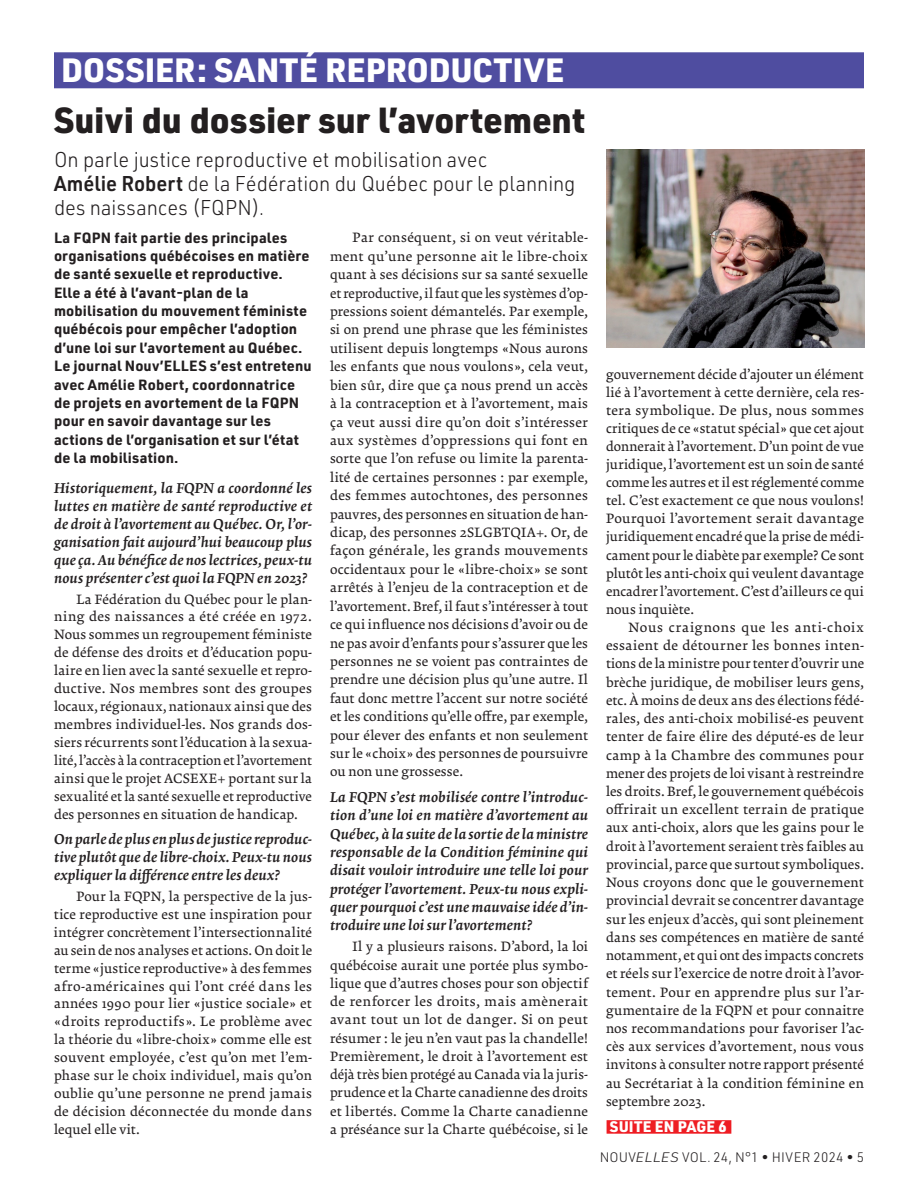
<style>
.page{position:relative;width:918px;height:1188px;background:#fff}
.page>*{position:absolute;margin:0;border:0;box-sizing:border-box;transform-origin:0 0}
.t1{font:900 35.55px "URWDIN";letter-spacing:-.005em;color:#231f20}
.t2{font:900 33px "URWDIN";letter-spacing:.01em;color:#fff}
.t3{font:300 21px/24.3px "URWDIN";color:#231f20;scale:.95 1}
.t4{font:900 15px "URWDIN";letter-spacing:.015em;color:#fff}
.t5{font:700 14.55px/18.5px "URWDIN";letter-spacing:.01em;color:#231f20}
.t6{font:italic 500 14.25px/18px "Krete";letter-spacing:.015em;color:#231f20;text-align:justify}
.t7{font:13.5px/18.3px "Krete";letter-spacing:.01em;color:#231f20;text-align:justify}
.t8{font:300 13.5px "URWDIN";letter-spacing:.02em;color:#231f20}
.s1{font-weight:600}
.s2{color:#ee1d23}
.s3{font-style:italic}
</style>
<div class="page">
<div style="left:54px;top:52px;width:810px;height:36px;background:#4f4da0"></div>
<div style="left:607px;top:1120px;width:124px;height:14px;background:#ee1d23"></div>
<img style="left:607px;top:149px;width:258px;height:198px">
<h2 class="t2" style="left:61px;top:47px;width:505px">DOSSIER: SANTÉ REPRODUCTIVE</h2>
<h1 class="t1" style="left:54px;top:96px;width:532px">Suivi du dossier sur l’avortement</h1>
<h3 class="t3" style="left:54px;top:147px;width:551px">On parle justice reproductive et mobilisation avec<br><span class="s1">Amélie Robert</span> de la Fédération du Québec pour le planning des naissances (FQPN).</h3>
<p class="t5" style="left:54px;top:227px;width:259px">La FQPN fait partie des principales organisations québécoises en matière de santé sexuelle et reproductive.<br>Elle a été à l’avant-plan de la mobilisation du mouvement féministe québécois pour empêcher l’adoption d’une loi sur l’avortement au Québec.<br>Le journal Nouv’ELLES s’est entretenu avec Amélie Robert, coordonnatrice de projets en avortement de la FQPN pour en savoir davantage sur les actions de l’organisation et sur l’état de la mobilisation.</p>
<p class="t6" style="left:54px;top:479px;width:260px">Historiquement, la FQPN a coordonné les luttes en matière de santé reproductive et de droit à l’avortement au Québec. Or, l’or&shy;ganisation fait aujourd’hui beaucoup plus que ça. Au bénéfice de nos lectrices, peux-tu nous présenter c’est quoi la FQPN en 2023?</p>
<p class="t7" style="left:54px;top:590px;width:260px;text-indent:22px">La Fédération du Québec pour le plan&shy;ning des naissances a été créée en 1972.<br>Nous sommes un regroupement féministe de défense des droits et d’éducation popu&shy;laire en lien avec la santé sexuelle et repro&shy;ductive. Nos membres sont des groupes locaux, régionaux, nationaux ainsi que des membres individuel-les. Nos grands dos&shy;siers récurrents sont l’éducation à la sexua&shy;lité, l’accès à la contraception et l’avortement ainsi que le projet ACSEXE+ portant sur la sexualité et la santé sexuelle et reproductive des personnes en situation de handicap.</p>
<p class="t6" style="left:54px;top:830px;width:260px">On parle de plus en plus de justice reproduc&shy;tive plutôt que de libre-choix. Peux-tu nous expliquer la différence entre les deux?</p>
<p class="t7" style="left:54px;top:887px;width:260px;text-indent:23px">Pour la FQPN, la perspective de la jus&shy;tice reproductive est une inspiration pour intégrer concrètement l’intersectionnalité au sein de nos analyses et actions. On doit le terme «justice reproductive» à des femmes afro-américaines qui l’ont créé dans les années 1990 pour lier «justice sociale» et «droits reproductifs». Le problème avec la théorie du «libre-choix» comme elle est souvent employée, c’est qu’on met l’em&shy;phase sur le choix individuel, mais qu’on oublie qu’une personne ne prend jamais de décision déconnectée du monde dans lequel elle vit.</p>
<p class="t7" style="left:330px;top:228px;width:260px;text-indent:22px">Par conséquent, si on veut véritable&shy;ment qu’une personne ait le libre-choix quant à ses décisions sur sa santé sexuelle et reproductive, il faut que les systèmes d’op&shy;pressions soient démantelés. Par exemple, si on prend une phrase que les féministes utilisent depuis longtemps «Nous aurons les enfants que nous voulons», cela veut, bien sûr, dire que ça nous prend un accès à la contraception et à l’avortement, mais ça veut aussi dire qu’on doit s’intéresser aux systèmes d’oppressions qui font en sorte que l’on refuse ou limite la parenta&shy;lité de certaines personnes : par exemple, des femmes autochtones, des personnes pauvres, des personnes en situation de han&shy;dicap, des personnes 2SLGBTQIA+. Or, de façon générale, les grands mouvements occidentaux pour le «libre-choix» se sont arrêtés à l’enjeu de la contraception et de l’avortement. Bref, il faut s’intéresser à tout ce qui influence nos décisions d’avoir ou de ne pas avoir d’enfants pour s’assurer que les personnes ne se voient pas contraintes de prendre une décision plus qu’une autre. Il faut donc mettre l’accent sur notre société et les conditions qu’elle offre, par exemple, pour élever des enfants et non seulement sur le «choix» des personnes de poursuivre ou non une grossesse.</p>
<p class="t6" style="left:330px;top:788px;width:260px">La FQPN s’est mobilisée contre l’introduc&shy;tion d’une loi en matière d’avortement au Québec, à la suite de la sortie de la ministre responsable de la Condition féminine qui disait vouloir introduire une telle loi pour protéger l’avortement. Peux-tu nous expli&shy;quer pourquoi c’est une mauvaise idée d’in&shy;troduire une loi sur l’avortement?</p>
<p class="t7" style="left:330px;top:937px;width:260px;text-indent:22px">Il y a plusieurs raisons. D’abord, la loi québécoise aurait une portée plus symbo&shy;lique que d’autres choses pour son objectif de renforcer les droits, mais amènerait avant tout un lot de danger. Si on peut résumer : le jeu n’en vaut pas la chandelle!<br>Premièrement, le droit à l’avortement est déjà très bien protégé au Canada via la juris&shy;prudence et la Charte canadienne des droits et libertés. Comme la Charte canadienne a préséance sur la Charte québécoise, si le</p>
<p class="t7" style="left:606px;top:365px;width:260px">gouvernement décide d’ajouter un élément lié à l’avortement à cette dernière, cela res&shy;tera symbolique. De plus, nous sommes critiques de ce «statut spécial» que cet ajout donnerait à l’avortement. D’un point de vue juridique, l’avortement est un soin de santé comme les autres et il est réglementé comme tel. C’est exactement ce que nous voulons!<br>Pourquoi l’avortement serait davantage juridiquement encadré que la prise de médi&shy;cament pour le diabète par exemple? Ce sont plutôt les anti-choix qui veulent davantage encadrer l’avortement. C’est d’ailleurs ce qui nous inquiète.</p>
<p class="t7" style="left:606px;top:618px;width:260px;text-indent:22px">Nous craignons que les anti-choix essaient de détourner les bonnes inten&shy;tions de la ministre pour tenter d’ouvrir une brèche juridique, de mobiliser leurs gens, etc. À moins de deux ans des élections fédé&shy;rales, des anti-choix mobilisé-es peuvent tenter de faire élire des député-es de leur camp à la Chambre des communes pour mener des projets de loi visant à restreindre les droits. Bref, le gouvernement québécois offrirait un excellent terrain de pratique aux anti-choix, alors que les gains pour le droit à l’avortement seraient très faibles au provincial, parce que surtout symboliques.<br>Nous croyons donc que le gouvernement provincial devrait se concentrer davantage sur les enjeux d’accès, qui sont pleinement dans ses compétences en matière de santé notamment, et qui ont des impacts concrets et réels sur l’exercice de notre droit à l’avor&shy;tement. Pour en apprendre plus sur l’ar&shy;gumentaire de la FQPN et pour connaitre nos recommandations pour favoriser l’ac&shy;cès aux services d’avortement, nous vous invitons à consulter notre rapport présenté au Secrétariat à la condition féminine en septembre 2023.</p>
<p class="t4" style="left:610px;top:1116px;width:123px">SUITE EN PAGE 6<span class="s2">.</span></p>
<p class="t8" style="left:600px;top:1149px;width:266px">NOUV<span class="s3">ELLES</span> VOL. 24, N°1 • HIVER 2024 • 5</p>
</div>
